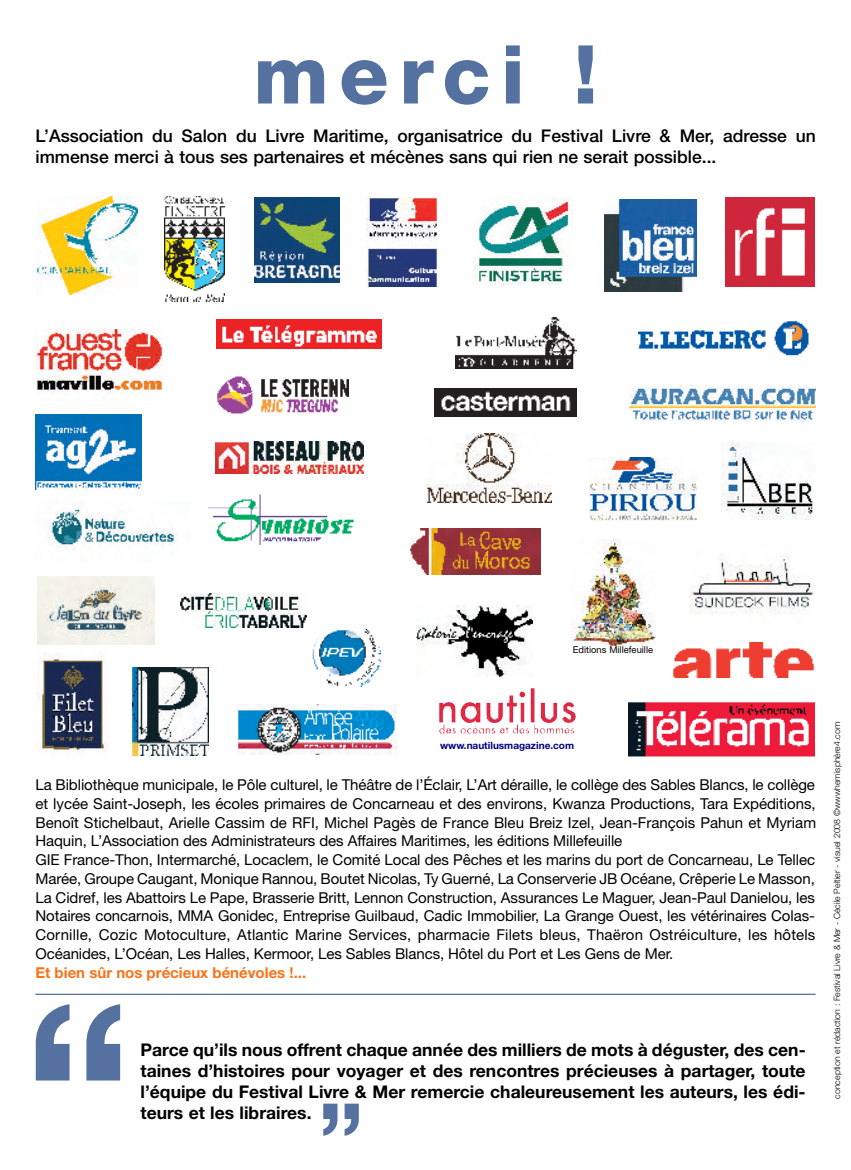
<style>
.page{position:relative;width:851px;height:1170px;background:#fff}
.page>*{position:absolute;margin:0;border:0;box-sizing:border-box;transform-origin:0 0}
.t1{font:700 237.5px "Helvetica Neue";color:#5471a0}
.t2{font:700 100px "Helvetica Neue";color:#5471a0}
.t3{font:800 81.25px "Helvetica Neue";letter-spacing:.125em;color:#5471a0}
.t4{font:700 17.5px/21px "Helvetica Neue";color:#000;text-align:justify}
.t5{font:500 17.5px/21px "Helvetica Neue";color:#000}
.t6{font:15px/18.8px "Helvetica Neue";letter-spacing:-.005em;color:#000}
.t7{font:700 15px "Helvetica Neue";color:#f97219}
.t8{font:700 10px "Helvetica Neue";color:#000080}
.t9{font:9.38px "Helvetica Neue";color:#000}
.t10{font:300 8.75px "Helvetica Neue";color:#000}
</style>
<div class="page">
<img style="left:35px;top:329px;width:127px;height:64px">
<img style="left:638px;top:321px;width:171px;height:35px">
<img style="left:416px;top:605px;width:117px;height:71px">
<img style="left:35px;top:414px;width:107px;height:75px">
<img style="left:689px;top:554px;width:125px;height:61px">
<img style="left:37px;top:652px;width:70px;height:100px">
<img style="left:628px;top:702px;width:186px;height:55px">
<img style="left:721px;top:443px;width:92px;height:77px">
<img style="left:439px;top:688px;width:95px;height:35px">
<img style="left:254px;top:197px;width:86px;height:85px">
<img style="left:49px;top:505px;width:128px;height:46px">
<img style="left:366px;top:197px;width:71px;height:89px">
<img style="left:208px;top:494px;width:146px;height:51px">
<img style="left:473px;top:198px;width:99px;height:87px">
<img style="left:629px;top:385px;width:186px;height:36px">
<img style="left:217px;top:376px;width:132px;height:38px">
<img style="left:216px;top:320px;width:165px;height:29px">
<img style="left:455px;top:317px;width:121px;height:51px">
<img style="left:181px;top:594px;width:125px;height:34px">
<img style="left:312px;top:629px;width:68px;height:57px">
<img style="left:164px;top:196px;width:60px;height:105px">
<img style="left:604px;top:199px;width:92px;height:92px">
<img style="left:426px;top:433px;width:125px;height:69px">
<img style="left:725px;top:197px;width:89px;height:89px">
<img style="left:571px;top:539px;width:84px;height:107px">
<img style="left:132px;top:667px;width:76px;height:88px">
<img style="left:434px;top:388px;width:142px;height:28px">
<img style="left:37px;top:196px;width:100px;height:98px">
<img style="left:589px;top:458px;width:107px;height:62px">
<img style="left:215px;top:441px;width:149px;height:32px">
<img style="left:672px;top:643px;width:142px;height:34px">
<img style="left:237px;top:704px;width:160px;height:50px">
<hr style="left:35px;top:993px;width:780px;height:1px;background:#5471a0">
<img style="left:38px;top:576px;width:116px;height:68px">
<img style="left:410px;top:528px;width:130px;height:46px">
<h3 class="t3" style="left:253px;top:45px;width:345px">merci !</h3>
<p class="t5" style="left:35px;top:127px;width:781px">L’Association du Salon du Livre Maritime, organisatrice du Festival Livre &amp; Mer, adresse un immense merci à tous ses partenaires et mécènes sans qui rien ne serait possible...</p>
<p class="t9" style="left:572px;top:646px;width:82px">Editions Millefeuille</p>
<p class="t8" style="left:440px;top:741px;width:136px">www.nautilusmagazine.com</p>
<p class="t6" style="left:35px;top:776px;width:782px">La Bibliothèque municipale, le Pôle culturel, le Théâtre de l’Éclair, L’Art déraille, le collège des Sables Blancs, le collège et lycée Saint-Joseph, les écoles primaires de Concarneau et des environs, Kwanza Productions, Tara Expéditions, Benoît Stichelbaut, Arielle Cassim de RFI, Michel Pagès de France Bleu Breiz Izel, Jean-François Pahun et Myriam Haquin, L’Association des Administrateurs des Affaires Maritimes, les éditions Millefeuille<br>GIE France-Thon, Intermarché, Locaclem, le Comité Local des Pêches et les marins du port de Concarneau, Le Tellec Marée, Groupe Caugant, Monique Rannou, Boutet Nicolas, Ty Guerné, La Conserverie JB Océane, Crêperie Le Masson, La Cidref, les Abattoirs Le Pape, Brasserie Britt, Lennon Construction, Assurances Le Maguer, Jean-Paul Danielou, les Notaires concarnois, MMA Gonidec, Entreprise Guilbaud, Cadic Immobilier, La Grange Ouest, les vétérinaires Colas-Cornille, Cozic Motoculture, Atlantic Marine Services, pharmacie Filets bleus, Thaëron Ostréiculture, les hôtels Océanides, L’Océan, Les Halles, Kermoor, Les Sables Blancs, Hôtel du Port et Les Gens de Mer.</p>
<p class="t7" style="left:35px;top:966px;width:272px">Et bien sûr nos précieux bénévoles !...</p>
<h1 class="t1" style="left:23px;top:1004px;width:111px">“</h1>
<p class="t4" style="left:140px;top:1040px;width:666px">Parce qu’ils nous offrent chaque année des milliers de mots à déguster, des cen&shy;taines d’histoires pour voyager et des rencontres précieuses à partager, toute l’équipe du Festival Livre &amp; Mer remercie chaleureusement les auteurs, les édi&shy;teurs et les libraires.</p>
<h2 class="t2" style="left:318px;top:1103px;width:48px">”</h2>
<p class="t10" style="left:833px;top:1098px;width:378px;rotate:-90deg">conception et rédaction : Festival Livre &amp; Mer - Cécile Peltier - visuel 2008 ©wwwhemisphère4.com</p>
</div>
